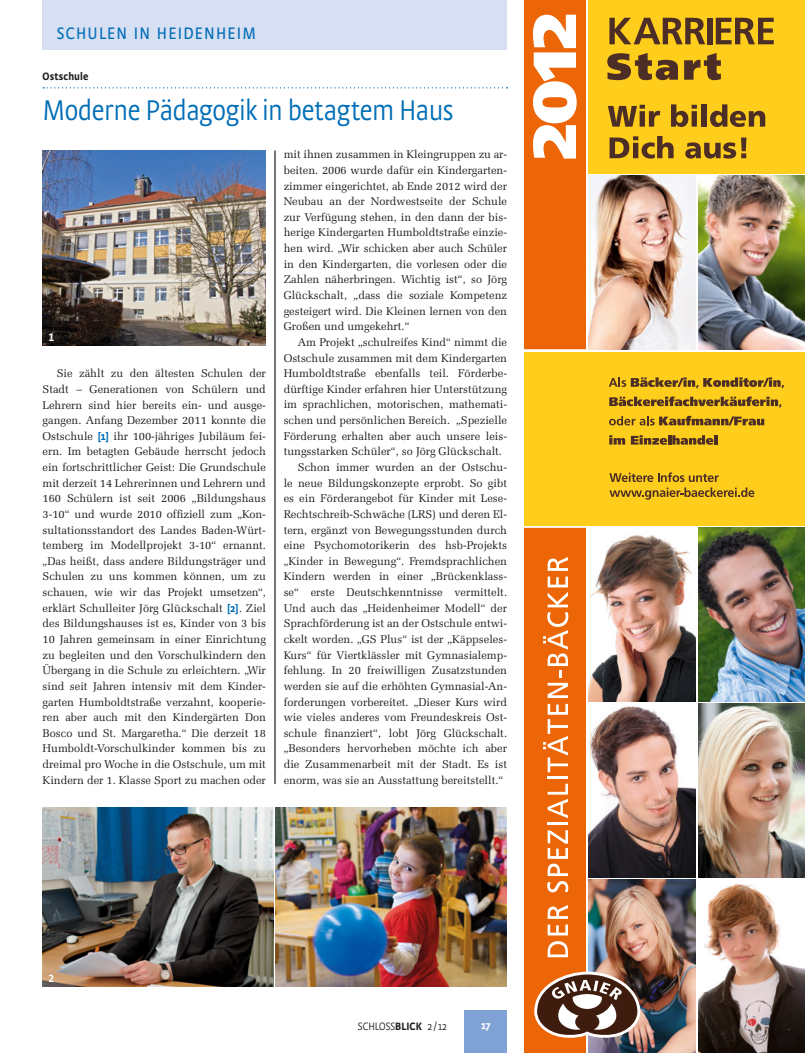
<style>
.page{position:relative;width:805px;height:1053px;background:#fff}
.page>*{position:absolute;margin:0;border:0;box-sizing:border-box;transform-origin:0 0}
.t1{font:300 30px "Strada Cond";letter-spacing:-.015em;color:#006eb7}
.t2{font:17.5px "Strada Cond";letter-spacing:.07em;color:#006eb7}
.t3{font:11.25px/15.6px "Zapf Elliptical 711 BT";color:#1d1d1b;text-align:justify}
.t4{font:300 11.25px "Strada Cond";color:#1d1d1b}
.t5{font:700 11.25px "Strada Cond";letter-spacing:.005em;color:#1d1d1b}
.t6{font:700 11.25px "Strada Cond";color:#fff}
.t7{font:700 11.25px "Strada Cond TF";color:#fff}
.s1{font-family:"Strada Cond";font-weight:700;color:#006eb7}
.s2{font-weight:700}
</style>
<div class="page">
<div style="left:464px;top:1010px;width:43px;height:42px;background:#81a2d5"></div>
<svg style="left:43px;top:87px;width:464px;height:1px"></svg>
<img style="left:43px;top:151px;width:223px;height:195px">
<img style="left:43px;top:807px;width:230px;height:179px">
<img style="left:276px;top:807px;width:231px;height:179px">
<hr style="left:275px;top:150px;width:1px;height:633px;background:#1d1d1b">
<div style="left:43px;top:0;width:464px;height:50px;background:#d7dff2"></div>
<div style="left:524px;top:0;width:280px;height:1052px;background:linear-gradient(to right,#fff,#fff)"></div>
<div style="left:524px;top:0;width:62px;height:349px;background:#ec6608"></div>
<img style="left:588px;top:879px;width:107px;height:173px">
<img style="left:698px;top:879px;width:106px;height:173px">
<img style="left:588px;top:703px;width:107px;height:174px">
<img style="left:698px;top:703px;width:106px;height:174px">
<img style="left:588px;top:528px;width:107px;height:173px">
<img style="left:698px;top:528px;width:106px;height:173px">
<img style="left:588px;top:176px;width:107px;height:173px">
<img style="left:698px;top:176px;width:106px;height:173px">
<div style="left:524px;top:528px;width:62px;height:524px;background:#ec6608"></div>
<svg style="left:547px;top:941px;width:21px;height:16px"></svg>
<svg style="left:547px;top:924px;width:21px;height:11px"></svg>
<svg style="left:547px;top:905px;width:21px;height:13px"></svg>
<svg style="left:547px;top:830px;width:21px;height:62px"></svg>
<hr style="left:547px;top:822px;width:21px;height:3px;background:#fff">
<svg style="left:547px;top:783px;width:21px;height:35px"></svg>
<hr style="left:547px;top:776px;width:21px;height:3px;background:#fff">
<svg style="left:543px;top:557px;width:25px;height:215px"></svg>
<svg style="left:534px;top:971px;width:106px;height:66px"></svg>
<div style="left:524px;top:352px;width:280px;height:173px;background:#ffcd1b"></div>
<div style="left:588px;top:0;width:216px;height:173px;background:#ffcd1b"></div>
<svg style="left:533px;top:15px;width:43px;height:143px"></svg>
<svg style="left:609px;top:18px;width:96px;height:26px"></svg>
<div style="left:706px;top:18px;width:6px;height:26px;background:#4d2e26"></div>
<svg style="left:715px;top:18px;width:58px;height:26px"></svg>
<svg style="left:607px;top:53px;width:70px;height:27px"></svg>
<svg style="left:684px;top:53px;width:36px;height:27px"></svg>
<svg style="left:608px;top:105px;width:52px;height:22px"></svg>
<svg style="left:671px;top:104px;width:25px;height:23px"></svg>
<div style="left:701px;top:104px;width:5px;height:23px;background:#4d2e26"></div>
<svg style="left:710px;top:104px;width:55px;height:23px"></svg>
<svg style="left:609px;top:136px;width:64px;height:22px"></svg>
<svg style="left:685px;top:137px;width:61px;height:21px"></svg>
<svg style="left:608px;top:377px;width:176px;height:11px"></svg>
<svg style="left:609px;top:396px;width:172px;height:11px"></svg>
<svg style="left:609px;top:416px;width:155px;height:9px"></svg>
<svg style="left:609px;top:435px;width:108px;height:9px"></svg>
<svg style="left:609px;top:472px;width:145px;height:27px"></svg>
<h2 class="t2" style="left:57px;top:26px;width:201px">SCHULEN IN HEIDENHEIM</h2>
<p class="t5" style="left:43px;top:71px;width:47px">Ostschule</p>
<h1 class="t1" style="left:43px;top:98px;width:413px">Moderne Pädagogik in betagtem Haus</h1>
<p class="t7" style="left:49px;top:332px;width:7px">1</p>
<p class="t3" style="left:43px;top:365px;width:225px;text-indent:14px">Sie zählt zu den ältesten Schulen der Stadt – Generationen von Schülern und Lehrern sind hier bereits ein- und ausge&shy;gangen. Anfang Dezember 2011 konnte die Ostschule <span class="s1">[1]</span> ihr 100-jähriges Jubiläum fei&shy;ern. Im betagten Gebäude herrscht jedoch ein fortschrittlicher Geist: Die Grundschule mit derzeit 14 Lehrerinnen und Lehrern und 160 Schülern ist seit 2006 „Bildungshaus 3-10“ und wurde 2010 offiziell zum „Kon&shy;sultationsstandort des Landes Baden-Würt&shy;temberg im Modellprojekt 3-10“ ernannt. „Das heißt, dass andere Bildungsträger und Schulen zu uns kommen können, um zu schauen, wie wir das Projekt umsetzen“, erklärt Schulleiter Jörg Glückschalt <span class="s1">[2]</span>. Ziel des Bildungshauses ist es, Kinder von 3 bis 10 Jahren gemeinsam in einer Einrichtung zu begleiten und den Vorschulkindern den Übergang in die Schule zu erleichtern. „Wir sind seit Jahren intensiv mit dem Kinder&shy;garten Humboldtstraße verzahnt, kooperie&shy;ren aber auch mit den Kindergärten Don Bosco und St. Margaretha.“ Die derzeit 18<br>Humboldt-Vorschulkinder kommen bis zu dreimal pro Woche in die Ostschule, um mit Kindern der 1. Klasse Sport zu machen oder</p>
<p class="t3" style="left:283px;top:146px;width:225px">mit ihnen zusammen in Kleingruppen zu ar&shy;beiten. 2006 wurde dafür ein Kindergarten&shy;zimmer eingerichtet, ab Ende 2012 wird der Neubau an der Nordwestseite der Schule zur Verfügung stehen, in den dann der bis&shy;herige Kindergarten Humboldtstraße einzie&shy;hen wird. „Wir schicken aber auch Schüler in den Kindergarten, die vorlesen oder die Zahlen näherbringen. Wichtig ist“, so Jörg Glückschalt, „dass die soziale Kompetenz gesteigert wird. Die Kleinen lernen von den Großen und umgekehrt.“</p>
<p class="t3" style="left:298px;top:334px;width:211px">Am Projekt „schulreifes Kind“ nimmt die</p>
<p class="t3" style="left:283px;top:350px;width:225px">Ostschule zusammen mit dem Kindergarten</p>
<p class="t3" style="left:283px;top:365px;width:225px">Humboldtstraße ebenfalls teil. Förderbe-</p>
<p class="t3" style="left:283px;top:381px;width:225px">dürftige Kinder erfahren hier Unterstützung</p>
<p class="t3" style="left:283px;top:396px;width:225px">im sprachlichen, motorischen, mathemati-</p>
<p class="t3" style="left:283px;top:412px;width:225px">schen und persönlichen Bereich. „Spezielle</p>
<p class="t3" style="left:283px;top:428px;width:225px">Förderung erhalten aber auch unsere leis-</p>
<p class="t3" style="left:283px;top:443px;width:220px">tungsstarken Schüler“, so Jörg Glückschalt.</p>
<p class="t3" style="left:298px;top:459px;width:211px">Schon immer wurden an der Ostschu-</p>
<p class="t3" style="left:283px;top:475px;width:225px">le neue Bildungskonzepte erprobt. So gibt</p>
<p class="t3" style="left:283px;top:490px;width:225px">es ein Förderangebot für Kinder mit Lese-</p>
<p class="t3" style="left:283px;top:506px;width:225px">Rechtschreib-Schwäche (LRS) und deren El-</p>
<p class="t3" style="left:283px;top:521px;width:225px">tern, ergänzt von Bewegungsstunden durch</p>
<p class="t3" style="left:283px;top:537px;width:225px">eine Psychomotorikerin des hsb-Projekts</p>
<p class="t3" style="left:283px;top:553px;width:225px">„Kinder in Bewegung“. Fremdsprachlichen</p>
<p class="t3" style="left:283px;top:568px;width:225px">Kindern werden in einer „Brückenklass-</p>
<p class="t3" style="left:283px;top:584px;width:225px">se“ erste Deutschkenntnisse vermittelt.</p>
<p class="t3" style="left:283px;top:600px;width:225px">Und auch das „Heidenheimer Modell“ der</p>
<p class="t3" style="left:283px;top:615px;width:225px">Sprachförderung ist an der Ostschule entwi-</p>
<p class="t3" style="left:283px;top:631px;width:225px">ckelt worden. „GS Plus“ ist der „Käppseles-</p>
<p class="t3" style="left:283px;top:646px;width:225px">Kurs“ für Viertklässler mit Gymnasialemp-</p>
<p class="t3" style="left:283px;top:662px;width:225px">fehlung. In 20 freiwilligen Zusatzstunden</p>
<p class="t3" style="left:283px;top:678px;width:225px">werden sie auf die erhöhten Gymnasial-An-</p>
<p class="t3" style="left:283px;top:693px;width:225px">forderungen vorbereitet. „Dieser Kurs wird</p>
<p class="t3" style="left:283px;top:709px;width:225px">wie vieles anderes vom Freundeskreis Ost-</p>
<p class="t3" style="left:283px;top:725px;width:225px">schule finanziert“, lobt Jörg Glückschalt.</p>
<p class="t3" style="left:283px;top:740px;width:225px">„Besonders hervorheben möchte ich aber</p>
<p class="t3" style="left:283px;top:756px;width:225px">die Zusammenarbeit mit der Stadt. Es ist</p>
<p class="t3" style="left:283px;top:772px;width:221px">enorm, was sie an Ausstattung bereitstellt.“</p>
<p class="t7" style="left:49px;top:973px;width:7px">2</p>
<p class="t4" style="left:358px;top:1021px;width:90px">SCHLOSS<span class="s2">BLICK</span> 2 / 12</p>
<p class="t6" style="left:481px;top:1020px;width:11px">17</p>
</div>
